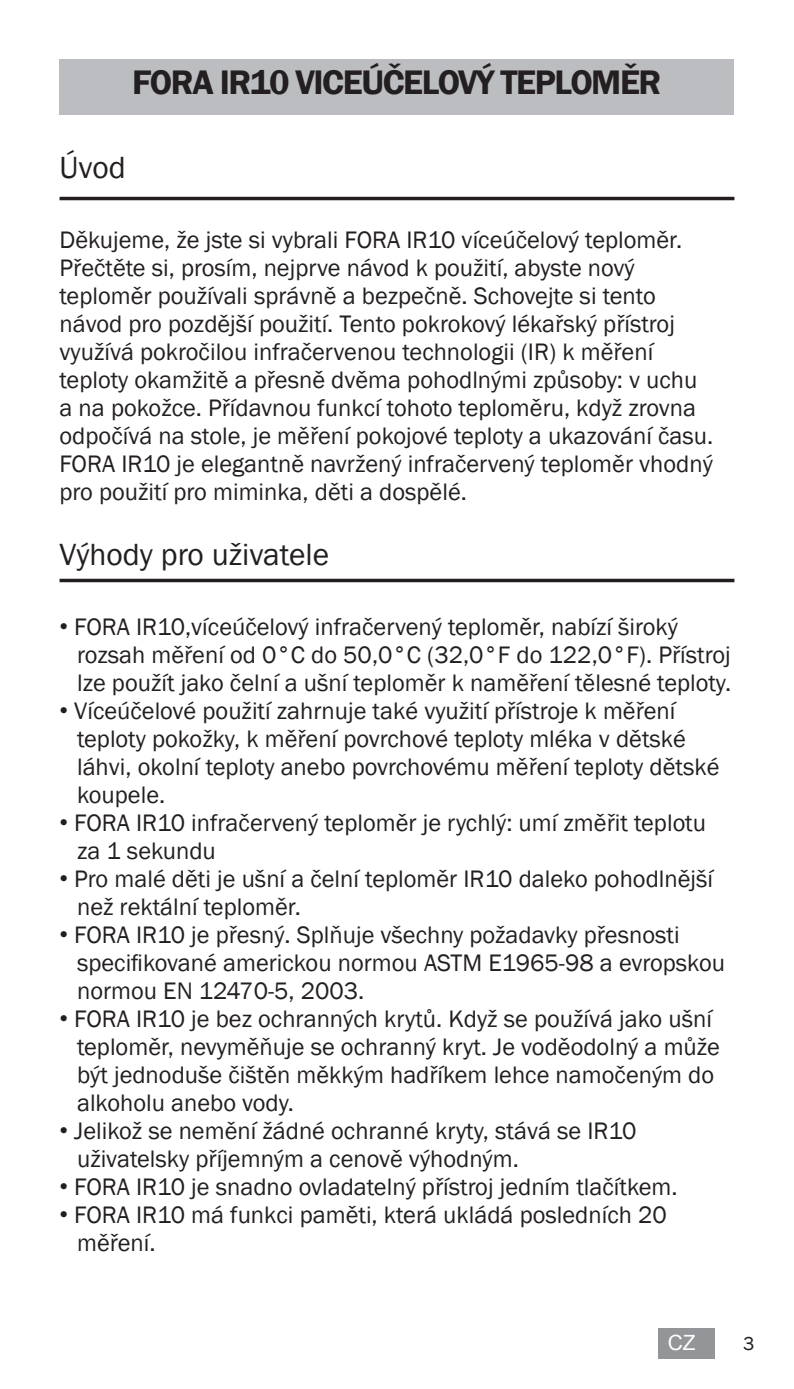
<style>
.page{position:relative;width:794px;height:1389px;background:#fff}
.page>*{position:absolute;margin:0;border:0;box-sizing:border-box;transform-origin:0 0}
.t1{font:600 35px "Franklin Gothic";letter-spacing:-.04em;color:#231f20}
.t2{font:31.5px "Franklin Gothic";color:#231f20}
.t3{font:24.5px/28px "Franklin Gothic";color:#231f20}
.t4{font:21px "Arial";color:#fff}
.t5{font:19.25px "Franklin Gothic";color:#231f20}
.s1{font-family:"Arial"}
</style>
<div class="page">
<div style="left:658px;top:1328px;width:56px;height:31px;background:#939598"></div>
<div style="left:60px;top:60px;width:674px;height:55px;background:#bcbdc0"></div>
<hr style="left:60px;top:197px;width:674px;height:3px;background:#231f20">
<hr style="left:60px;top:579px;width:674px;height:3px;background:#231f20">
<h1 class="t1" style="left:132px;top:61px;width:531px">FORA IR10 VICEÚČELOVÝ TEPLOMĚR</h1>
<p class="t2" style="left:60px;top:148px;width:68px">Úvod</p>
<p class="t3" style="left:60px;top:226px;width:655px">Děkujeme, že jste si vybrali FORA IR10 víceúčelový teploměr.<br>Přečtěte si, prosím, nejprve návod k použití, abyste nový teploměr používali správně a bezpečně. Schovejte si tento návod pro pozdější použití. Tento pokrokový lékařský přístroj využívá pokročilou infračervenou technologii (IR) k měření teploty okamžitě a přesně dvěma pohodlnými způsoby: v uchu a na pokožce. Přídavnou funkcí tohoto teploměru, když zrovna odpočívá na stole, je měření pokojové teploty a ukazování času.<br>FORA IR10 je elegantně navržený infračervený teploměr vhodný pro použití pro miminka, děti a dospělé.</p>
<p class="t2" style="left:60px;top:535px;width:271px">Výhody pro uživatele</p>
<p class="t3" style="left:77px;top:614px;width:655px;text-indent:-17px"><span class="s1">•</span> FORA IR10,víceúčelový infračervený teploměr, nabízí široký rozsah měření od 0°C do 50,0°C (32,0°F do 122,0°F). Přístroj lze použít jako čelní a ušní teploměr k naměření tělesné teploty.</p>
<p class="t3" style="left:77px;top:698px;width:644px;text-indent:-17px"><span class="s1">•</span> Víceúčelové použití zahrnuje také využití přístroje k měření teploty pokožky, k měření povrchové teploty mléka v dětské láhvi, okolní teploty anebo povrchovému měření teploty dětské koupele.</p>
<p class="t3" style="left:77px;top:810px;width:630px;text-indent:-17px"><span class="s1">•</span> FORA IR10 infračervený teploměr je rychlý: umí změřit teplotu za 1 sekundu</p>
<p class="t3" style="left:77px;top:866px;width:637px;text-indent:-17px"><span class="s1">•</span> Pro malé děti je ušní a čelní teploměr IR10 daleko pohodlnější než rektální teploměr.</p>
<p class="t3" style="left:77px;top:922px;width:649px;text-indent:-17px"><span class="s1">•</span> FORA IR10 je přesný. Splňuje všechny požadavky přesnosti specifikované americkou normou ASTM E1965-98 a evropskou normou EN 12470-5, 2003.</p>
<p class="t3" style="left:77px;top:1006px;width:644px;text-indent:-17px"><span class="s1">•</span> FORA IR10 je bez ochranných krytů. Když se používá jako ušní teploměr, nevyměňuje se ochranný kryt. Je voděodolný a může být jednoduše čištěn měkkým hadříkem lehce namočeným do alkoholu anebo vody.</p>
<p class="t3" style="left:77px;top:1118px;width:561px;text-indent:-17px"><span class="s1">•</span> Jelikož se nemění žádné ochranné kryty, stává se IR10 uživatelsky příjemným a cenově výhodným.</p>
<p class="t3" style="left:60px;top:1174px;width:619px"><span class="s1">•</span> FORA IR10 je snadno ovladatelný přístroj jedním tlačítkem.</p>
<p class="t3" style="left:77px;top:1202px;width:591px;text-indent:-17px"><span class="s1">•</span> FORA IR10 má funkci paměti, která ukládá posledních 20 měření.</p>
<p class="t4" style="left:668px;top:1329px;width:29px">CZ</p>
<p class="t5" style="left:743px;top:1331px;width:13px">3</p>
</div>
